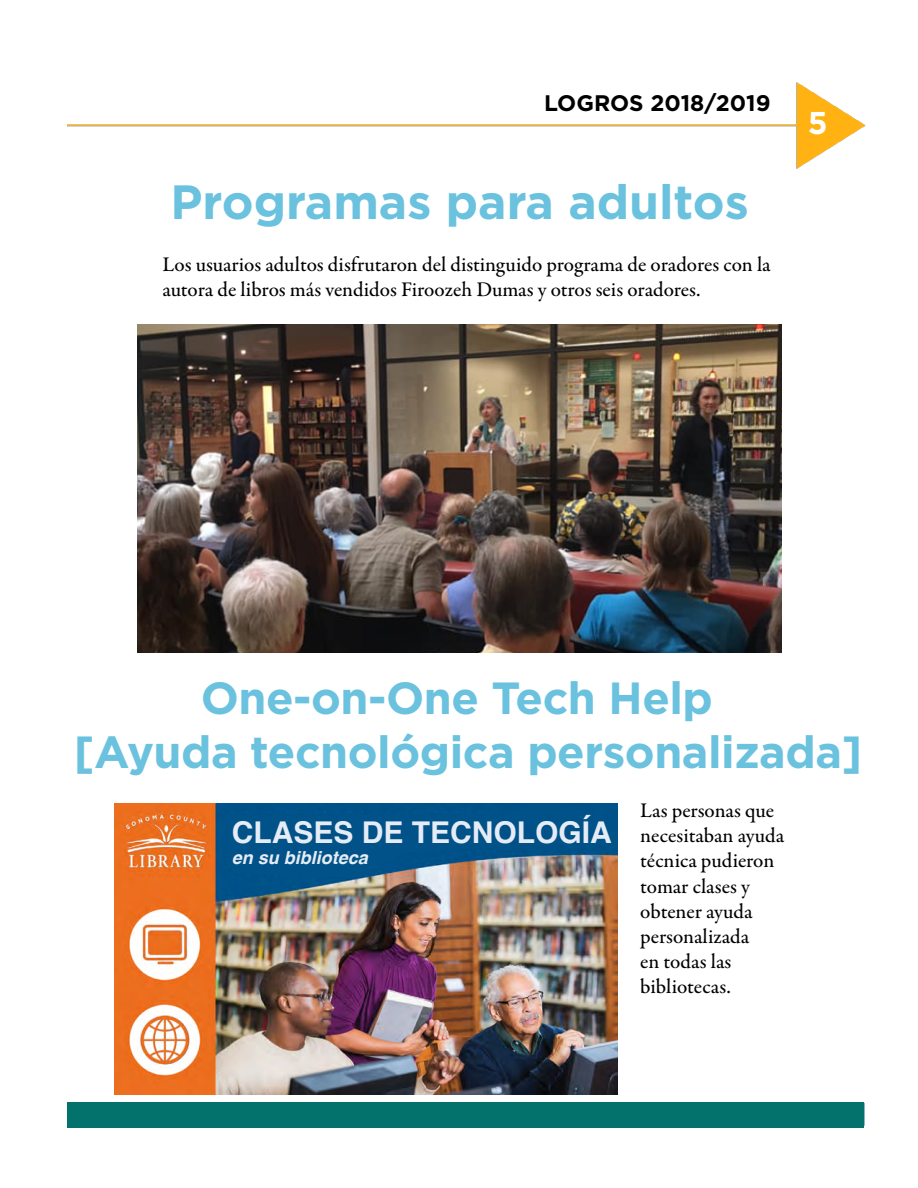
<style>
.page{position:relative;width:918px;height:1188px;background:#fff}
.page>*{position:absolute;margin:0;border:0;box-sizing:border-box;transform-origin:0 0}
.t1{font:700 48px "Gotham";color:#6ac2de}
.t2{font:700 45px/54px "Gotham";letter-spacing:-.01em;color:#6ac2de;text-align:center}
.t3{font:700 31.5px "Gotham";color:#fff}
.t4{font:700 30px "Helvetica";color:#e5ecf5}
.t5{font:700 22.5px "Gotham";color:#000}
.t6{font:500 21px/25.2px "Garamond Premr Pro";color:#000}
.t7{font:italic 700 18px "Helvetica";color:#e5ecf5}
</style>
<div class="page">
<img style="left:68px;top:82px;width:798px;height:1044px">
<div style="left:68px;top:1102px;width:796px;height:26px;background:#03716c"></div>
<img style="left:137px;top:324px;width:645px;height:328px">
<img style="left:115px;top:804px;width:503px;height:291px">
<svg style="left:224px;top:814px;width:288px;height:64px;background:#125a8a"></svg>
<p class="t5" style="left:544px;top:88px;width:228px">LOGROS 2018/2019</p>
<h1 class="t1" style="left:170px;top:171px;width:580px">Programas para adultos</h1>
<p class="t6" style="left:162px;top:252px;width:610px">Los usuarios adultos disfrutaron del distinguido programa de oradores con la autora de libros más vendidos Firoozeh Dumas y otros seis oradores.</p>
<h3 class="t3" style="left:808px;top:102px;width:21px">5</h3>
<h2 class="t2" style="left:74px;top:670px;width:790px">One-on-One Tech Help<br>[Ayuda tecnológica personalizada]</h2>
<p class="t6" style="left:640px;top:798px;width:145px">Las personas que necesitaban ayuda técnica pudieron tomar clases y obtener ayuda personalizada<br>en todas las bibliotecas.</p>
<h3 class="t4" style="left:232px;top:808px;width:382px">CLASES DE TECNOLOGÍA</h3>
<p class="t7" style="left:232px;top:843px;width:138px">en su biblioteca</p>
</div>
